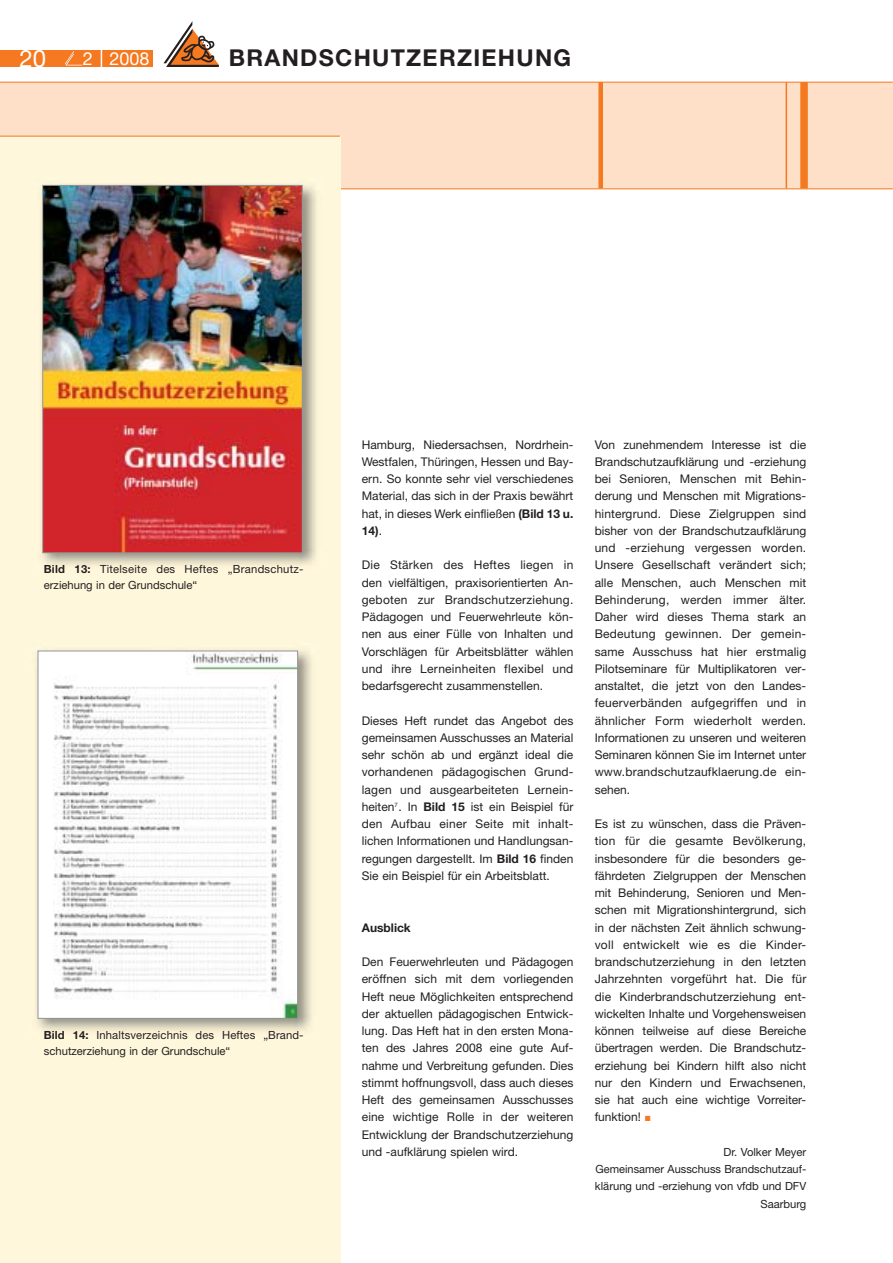
<style>
.page{position:relative;width:893px;height:1263px;background:#fff}
.page>*{position:absolute;margin:0;border:0;box-sizing:border-box;transform-origin:0 0}
.t1{font:24px "Helvetica Neue";color:#fff}
.t2{font:700 23.25px "Helvetica Neue";letter-spacing:.055em;color:#231f20}
.t3{font:18px "Helvetica Neue";color:#fff}
.t4{font:12px/17.2px "Helvetica Neue";color:#231f20;text-align:justify}
.t5{font:700 12px "Helvetica Neue";color:#231f20}
.t6{font:11.25px/17.2px "Helvetica Neue";color:#231f20;text-align:right}
.t7{font:11.25px/16.5px "Helvetica Neue";letter-spacing:.02em;color:#231f20}
.s1{font-weight:700}
</style>
<div class="page">
<div style="left:0;top:82px;width:892px;height:106px;background:#fee0c8"></div>
<hr style="left:0;top:188px;width:892px;height:1px;background:#f47920">
<div style="left:0;top:136px;width:340px;height:1127px;background:#fff7dc"></div>
<img style="left:41px;top:184px;width:276px;height:381px">
<img style="left:44px;top:187px;width:257px;height:364px">
<div style="left:42px;top:185px;width:261px;height:368px;border:1px solid #939598"></div>
<img style="left:36px;top:650px;width:276px;height:381px">
<div style="left:38px;top:651px;width:259px;height:367px;background:#fff"></div>
<img style="left:54px;top:653px;width:242px;height:364px">
<div style="left:38px;top:651px;width:260px;height:368px;border:1px solid #939598"></div>
<div style="left:800px;top:82px;width:8px;height:106px;background:#f47920"></div>
<hr style="left:785px;top:82px;width:2px;height:106px;background:#f47920">
<div style="left:598px;top:82px;width:5px;height:106px;background:#f47920"></div>
<div style="left:0;top:50px;width:153px;height:16px;background:#f47920"></div>
<svg style="left:65px;top:51px;width:17px;height:14px"></svg>
<svg style="left:163px;top:21px;width:56px;height:46px"></svg>
<svg style="left:101px;top:50px;width:1px;height:16px"></svg>
<hr style="left:0;top:82px;width:892px;height:1px;background:#f47920">
<hr style="left:0;top:136px;width:340px;height:1px;background:#f47920">
<h1 class="t1" style="left:19px;top:49px;width:28px">20</h1>
<h3 class="t3" style="left:83px;top:52px;width:68px">2 2008</h3>
<h2 class="t2" style="left:229px;top:50px;width:344px">BRANDSCHUTZERZIEHUNG</h2>
<p class="t7" style="left:44px;top:562px;width:261px"><span class="s1">Bild 13:</span> Titelseite des Heftes „Brandschutz&shy;erziehung in der Grundschule“</p>
<p class="t6" style="left:44px;top:1027px;width:261px;line-height:16.5px;text-align:left"><span class="s1">Bild 14:</span> Inhaltsverzeichnis des Heftes „Brand&shy;schutzerziehung in der Grundschule“</p>
<p class="t4" style="left:362px;top:437px;width:213px">Hamburg, Niedersachsen, Nordrhein-Westfalen, Thüringen, Hessen und Bay&shy;ern. So konnte sehr viel verschiedenes Material, das sich in der Praxis bewährt hat, in dieses Werk einfließen <span class="s1">(Bild 13 u.<br>14)</span>.</p>
<p class="t4" style="left:362px;top:558px;width:213px">Die Stärken des Heftes liegen in den vielfältigen, praxisorientierten An&shy;geboten zur Brandschutzerziehung.<br>Pädagogen und Feuerwehrleute kön&shy;nen aus einer Fülle von Inhalten und Vorschlägen für Arbeitsblätter wählen und ihre Lerneinheiten flexibel und bedarfsgerecht zusammenstellen.</p>
<p class="t4" style="left:362px;top:713px;width:213px">Dieses Heft rundet das Angebot des gemeinsamen Ausschusses an Material sehr schön ab und ergänzt ideal die vorhandenen pädagogischen Grund&shy;lagen und ausgearbeiteten Lernein&shy;heiten<sup>7</sup>. In <span class="s1">Bild 15</span> ist ein Beispiel für den Aufbau einer Seite mit inhalt&shy;lichen Informationen und Handlungsan&shy;regungen dargestellt. Im <span class="s1">Bild 16</span> finden Sie ein Beispiel für ein Arbeitsblatt.</p>
<p class="t5" style="left:362px;top:923px;width:51px">Ausblick</p>
<p class="t4" style="left:362px;top:954px;width:213px">Den Feuerwehrleuten und Pädagogen eröffnen sich mit dem vorliegenden Heft neue Möglichkeiten entsprechend der aktuellen pädagogischen Entwick&shy;lung. Das Heft hat in den ersten Mona&shy;ten des Jahres 2008 eine gute Auf&shy;nahme und Verbreitung gefunden. Dies stimmt hoffnungsvoll, dass auch dieses Heft des gemeinsamen Ausschusses eine wichtige Rolle in der weiteren Entwicklung der Brandschutzerziehung und -aufklärung spielen wird.</p>
<p class="t4" style="left:595px;top:437px;width:213px">Von zunehmendem Interesse ist die Brandschutzaufklärung und -erziehung bei Senioren, Menschen mit Behin&shy;derung und Menschen mit Migrations&shy;hintergrund. Diese Zielgruppen sind bisher von der Brandschutzaufklärung und -erziehung vergessen worden.<br>Unsere Gesellschaft verändert sich; alle Menschen, auch Menschen mit Behinderung, werden immer älter.<br>Daher wird dieses Thema stark an Bedeutung gewinnen. Der gemein&shy;same Ausschuss hat hier erstmalig Pilotseminare für Multiplikatoren ver&shy;anstaltet, die jetzt von den Landes&shy;feuerverbänden aufgegriffen und in ähnlicher Form wiederholt werden.<br>Informationen zu unseren und weiteren Seminaren können Sie im Internet unter www.brandschutzaufklaerung.de ein&shy;sehen.</p>
<p class="t4" style="left:595px;top:816px;width:213px">Es ist zu wünschen, dass die Präven&shy;tion für die gesamte Bevölkerung, insbesondere für die besonders ge&shy;fährdeten Zielgruppen der Menschen mit Behinderung, Senioren und Men&shy;schen mit Migrationshintergrund, sich in der nächsten Zeit ähnlich schwung&shy;voll entwickelt wie es die Kinder&shy;brandschutzerziehung in den letzten Jahrzehnten vorgeführt hat. Die für die Kinderbrandschutzerziehung ent&shy;wickelten Inhalte und Vorgehensweisen können teilweise auf diese Bereiche übertragen werden. Die Brandschutz&shy;erziehung bei Kindern hilft also nicht nur den Kindern und Erwachsenen, sie hat auch eine wichtige Vorreiter&shy;funktion!</p>
<p class="t6" style="left:595px;top:1144px;width:213px">Dr. Volker Meyer<br>Gemeinsamer Ausschuss Brandschutzauf&shy;klärung und -erziehung von vfdb und DFV<br>Saarburg</p>
</div>
